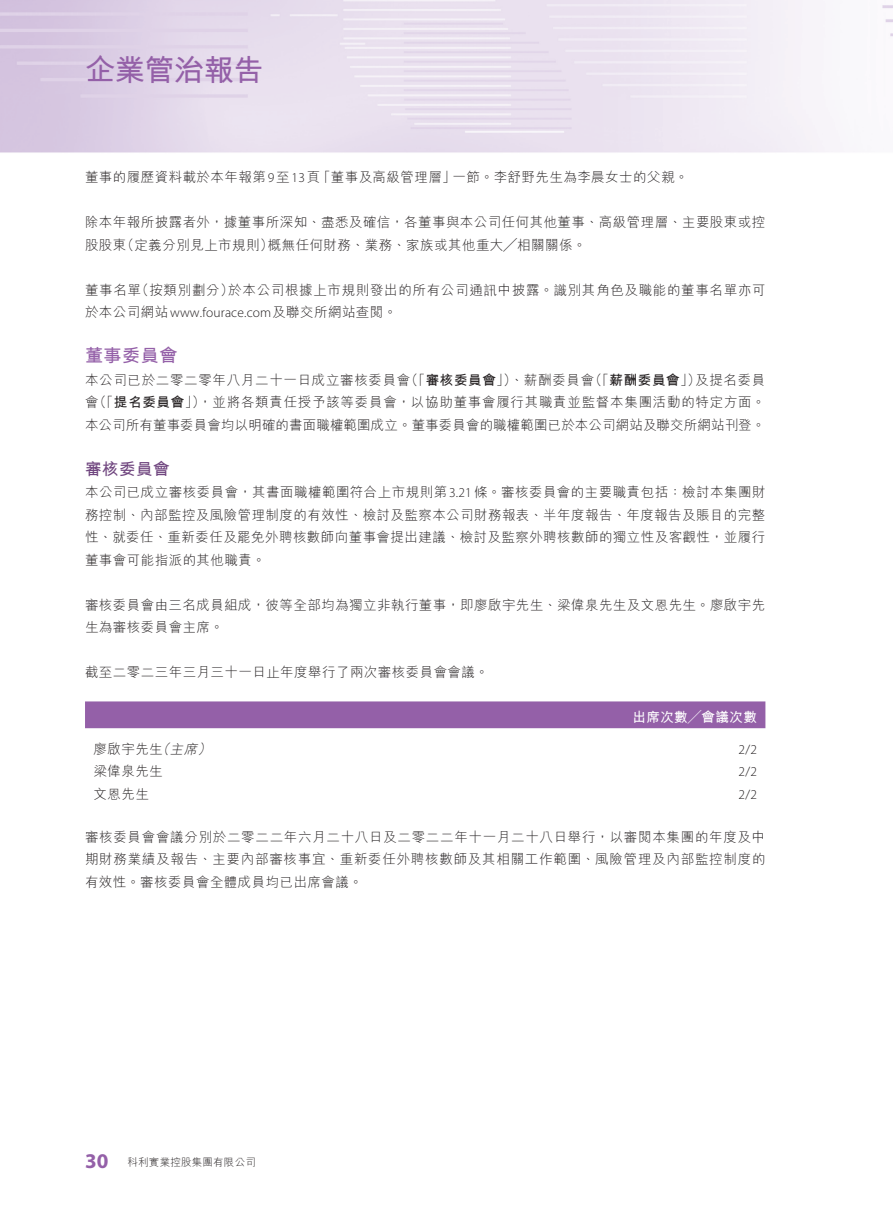
<style>
.page{position:relative;width:893px;height:1212px;background:#fff}
.page>*{position:absolute;margin:0;border:0;box-sizing:border-box;transform-origin:0 0}
.t1{font:700 30px "M Hei HK";letter-spacing:-.01em;color:#9460a8}
._01_H1{font:700 18px "M Hei HK";letter-spacing:.03em;color:#9460a8}
._02_H2{font:700 16.5px "M Hei HK";letter-spacing:.03em;color:#70467f}
._00_txt{font:300 13.5px/22.5px "M Hei HK";letter-spacing:.035em;color:#231f20}
._00_txt-2{font:700 13.5px "M Hei HK";letter-spacing:.03em;color:#fff}
._00_txt-3{font:300 13.5px "Myriad Pro";color:#231f20}
.t2{font:300 10.5px "M Hei HK";letter-spacing:.02em;color:#231f20}
.s1{font-family:"Myriad Pro"}
.s2{font-weight:700}
.s3{font-style:italic}
.s4{font-family:"Myriad Pro";font-weight:700;font-size:21px;color:#9460a8}
</style>
<div class="page">
<div style="left:85px;top:701px;width:680px;height:27px;background:#9460a8"></div>
<h1 class="t1" style="left:85px;top:48px;width:180px">企業管治報告</h1>
<p class="_00_txt" style="left:85px;top:166px;width:605px">董事的履歷資料載於本年報第<span class="s1">9</span>至<span class="s1">13</span>頁「董事及高級管理層」一節。李舒野先生為李晨女士的父親。</p>
<p class="_00_txt" style="left:85px;top:211px;width:682px">除本年報所披露者外，據董事所深知、盡悉及確信，各董事與本公司任何其他董事、高級管理層、主要股東或控股股東（定義分別見上市規則）概無任何財務、業務、家族或其他重大╱相關關係。</p>
<p class="_00_txt" style="left:85px;top:278px;width:682px">董事名單（按類別劃分）於本公司根據上市規則發出的所有公司通訊中披露。識別其角色及職能的董事名單亦可於本公司網站<span class="s1">www.fourace.com</span>及聯交所網站查閱。</p>
<p class="_01_H1" style="left:85px;top:342px;width:94px">董事委員會</p>
<p class="_00_txt" style="left:85px;top:368px;width:682px;text-align:justify">本公司已於二零二零年八月二十一日成立審核委員會（「<span class="s2">審核委員會</span>」）、薪酬委員會（「<span class="s2">薪酬委員會</span>」）及提名委員會（「<span class="s2">提名委員會</span>」），並將各類責任授予該等委員會，以協助董事會履行其職責並監督本集團活動的特定方面。本公司所有董事委員會均以明確的書面職權範圍成立。董事委員會的職權範圍已於本公司網站及聯交所網站刊登。</p>
<p class="_02_H2" style="left:85px;top:457px;width:86px">審核委員會</p>
<p class="_00_txt" style="left:85px;top:481px;width:682px;text-align:justify">本公司已成立審核委員會，其書面職權範圍符合上市規則第<span class="s1">3.21</span>條。審核委員會的主要職責包括：檢討本集團財務控制、內部監控及風險管理制度的有效性、檢討及監察本公司財務報表、半年度報告、年度報告及賬目的完整性、就委任、重新委任及罷免外聘核數師向董事會提出建議、檢討及監察外聘核數師的獨立性及客觀性，並履行董事會可能指派的其他職責。</p>
<p class="_00_txt" style="left:85px;top:593px;width:682px">審核委員會由三名成員組成，彼等全部均為獨立非執行董事，即廖啟宇先生、梁偉泉先生及文恩先生。廖啟宇先生為審核委員會主席。</p>
<p class="_00_txt" style="left:85px;top:661px;width:405px">截至二零二三年三月三十一日止年度舉行了兩次審核委員會會議。</p>
<p class="_00_txt-2" style="left:632px;top:707px;width:126px">出席次數╱會議次數</p>
<p class="_00_txt" style="left:94px;top:737px;width:122px">廖啟宇先生<span class="s3">（主席）</span></p>
<p class="_00_txt-3" style="left:739px;top:741px;width:20px">2/2</p>
<p class="_00_txt" style="left:94px;top:759px;width:71px">梁偉泉先生</p>
<p class="_00_txt-3" style="left:739px;top:763px;width:20px">2/2</p>
<p class="_00_txt" style="left:94px;top:782px;width:57px">文恩先生</p>
<p class="_00_txt-3" style="left:739px;top:786px;width:20px">2/2</p>
<p class="_00_txt" style="left:85px;top:825px;width:682px;text-align:justify">審核委員會會議分別於二零二二年六月二十八日及二零二二年十一月二十八日舉行，以審閱本集團的年度及中期財務業績及報告、主要內部審核事宜、重新委任外聘核數師及其相關工作範圍、風險管理及內部監控制度的有效性。審核委員會全體成員均已出席會議。</p>
<p class="t2" style="left:85px;top:1157px;width:172px"><span class="s4">30</span> 科利實業控股集團有限公司</p>
</div>
